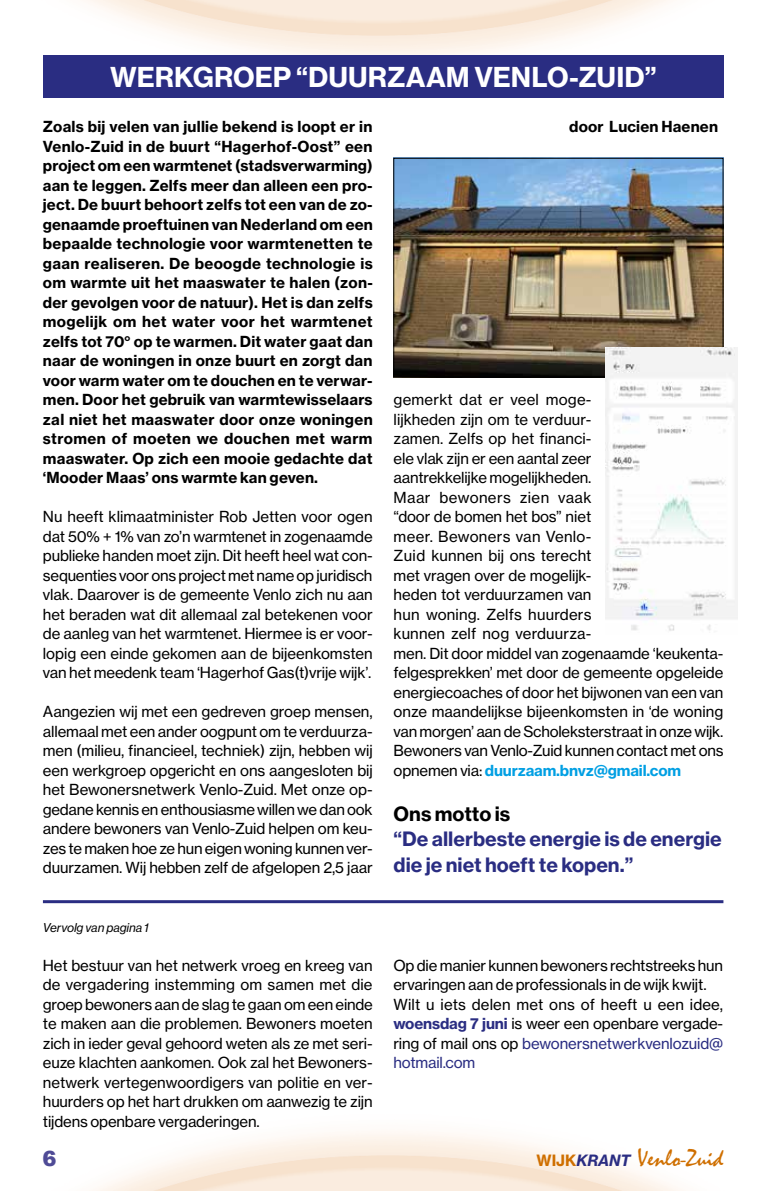
<style>
.page{position:relative;width:766px;height:1191px;background:#fff}
.page>*{position:absolute;margin:0;border:0;box-sizing:border-box;transform-origin:0 0}
.t1{font:27px "N Haas Grotesk TX Pro 75 Bd";color:#fff}
.t2{font:24.3px "Mistral";color:#cf6f00}
.t3{font:900 21px "Arial";color:#4f4b96}
.t4{font:19.5px/25.5px "N Haas Grotesk TX Pro 75 Bd";color:#2a2d82}
.t5{font:19.5px "N Haas Grotesk TX Pro 75 Bd";color:#000}
.t6{font:15px/19.5px "N Haas Grotesk TX Pro 55 Rg";letter-spacing:-.01em;color:#000;text-align:justify}
.t7{font:15px/19.5px "N Haas Grotesk TX Pro 75 Bd";letter-spacing:.01em;color:#000;text-align:justify}
.t8{font:15px "N Haas Grotesk TX Pro 75 Bd";letter-spacing:-.01em;color:#009fe3}
.t9{font:12px "N Haas Grotesk TX Pro 56 It";letter-spacing:-.01em;color:#000}
.s1{font-family:"N Haas Grotesk TX Pro 55 Rg";color:#000}
.s2{font-family:"N Haas Grotesk TX Pro 75 Bd";color:#2a2d82}
.s3{color:#2a2d82}
.s4{font-family:"N Haas Grotesk TX Pro 75 Bd";font-size:15.3px}
.s5{font-family:"N Haas Grotesk TX Pro 76 Bd It";font-size:15.3px;color:#2a2d82}
</style>
<div class="page">
<img style="left:86px;top:0;width:638px;height:82px">
<div style="left:43px;top:55px;width:680px;height:42px;background:#2a2d82"></div>
<img style="left:395px;top:160px;width:326px;height:215px">
<div style="left:393px;top:158px;width:330px;height:219px;border:1px solid #000"></div>
<hr style="left:43px;top:900px;width:680px;height:3px;background:#2a2d82">
<img style="left:605px;top:347px;width:132px;height:284px">
<h1 class="t1" style="left:110px;top:60px;width:548px">WERKGROEP “DUURZAAM VENLO-ZUID”</h1>
<p class="t7" style="left:569px;top:117px;width:150px">door Lucien Haenen</p>
<p class="t7" style="left:43px;top:117px;width:331px">Zoals bij velen van jullie bekend is loopt er in Venlo-Zuid in de buurt “Hagerhof-Oost” een project om een warmtenet (stadsverwarming) aan te leggen. Zelfs meer dan alleen een pro&shy;ject. De buurt behoort zelfs tot een van de zo&shy;genaamde proeftuinen van Nederland om een bepaalde technologie voor warmtenetten te gaan realiseren. De beoogde technologie is om warmte uit het maaswater te halen (zon&shy;der gevolgen voor de natuur). Het is dan zelfs mogelijk om het water voor het warmtenet zelfs tot 70° op te warmen. Dit water gaat dan naar de woningen in onze buurt en zorgt dan voor warm water om te douchen en te verwar&shy;men. Door het gebruik van warmtewisselaars zal niet het maaswater door onze woningen stromen of moeten we douchen met warm maaswater. Op zich een mooie gedachte dat ‘Mooder Maas’ ons warmte kan geven.</p>
<p class="t6" style="left:43px;top:507px;width:331px">Nu heeft klimaatminister Rob Jetten voor ogen dat 50% + 1% van zo’n warmtenet in zogenaamde publieke handen moet zijn. Dit heeft heel wat con&shy;sequenties voor ons project met name op juridisch vlak. Daarover is de gemeente Venlo zich nu aan het beraden wat dit allemaal zal betekenen voor de aanleg van het warmtenet. Hiermee is er voor&shy;lopig een einde gekomen aan de bijeenkomsten van het meedenk team ‘Hagerhof Gas(t)vrije wijk’.</p>
<p class="t6" style="left:43px;top:702px;width:331px">Aangezien wij met een gedreven groep mensen, allemaal met een ander oogpunt om te verduurza&shy;men (milieu, financieel, techniek) zijn, hebben wij een werkgroep opgericht en ons aangesloten bij het Bewonersnetwerk Venlo-Zuid. Met onze op&shy;gedane kennis en enthousiasme willen we dan ook andere bewoners van Venlo-Zuid helpen om keu&shy;zes te maken hoe ze hun eigen woning kunnen ver&shy;duurzamen. Wij hebben zelf de afgelopen 2,5 jaar</p>
<p class="t6" style="left:393px;top:390px;width:331px;text-align:left">gemerkt dat er veel moge-<br>lijkheden zijn om te verduur-<br>zamen. Zelfs op het financi-<br>ële vlak zijn er een aantal zeer<br>aantrekkelijke mogelijkheden.<br>Maar bewoners zien vaak<br>“door de bomen het bos” niet<br>meer. Bewoners van Venlo-<br>Zuid kunnen bij ons terecht<br>met vragen over de mogelijk-<br>heden tot verduurzamen van<br>hun woning. Zelfs huurders<br>kunnen zelf nog verduurza-<br>men. Dit door middel van zogenaamde ‘keukenta&shy;felgesprekken’ met door de gemeente opgeleide energiecoaches of door het bijwonen van een van onze maandelijkse bijeenkomsten in ‘de woning van morgen’ aan de Scholeksterstraat in onze wijk.<br>Bewoners van Venlo-Zuid kunnen contact met ons</p>
<p class="t8" style="left:393px;top:761px;width:289px"><span class="s1">opnemen via:</span> duurzaam.bnvz@gmail.com</p>
<h3 class="t5" style="left:393px;top:801px;width:118px">Ons motto is</h3>
<h3 class="t4" style="left:393px;top:826px;width:329px">“De allerbeste energie is de energie die je niet hoeft te kopen.”</h3>
<p class="t9" style="left:43px;top:920px;width:107px">Vervolg van pagina 1</p>
<p class="t6" style="left:43px;top:955px;width:331px">Het bestuur van het netwerk vroeg en kreeg van de vergadering instemming om samen met die groep bewoners aan de slag te gaan om een einde te maken aan die problemen. Bewoners moeten zich in ieder geval gehoord weten als ze met seri&shy;euze klachten aankomen. Ook zal het Bewoners&shy;netwerk vertegenwoordigers van politie en ver&shy;huurders op het hart drukken om aanwezig te zijn tijdens openbare vergaderingen.</p>
<p class="t6" style="left:393px;top:955px;width:331px;text-align:left">Op die manier kunnen bewoners rechtstreeks hun ervaringen aan de professionals in de wijk kwijt.<br>Wilt u iets delen met ons of heeft u een idee, <span class="s2">woensdag 7 juni</span> is weer een openbare vergade&shy;ring of mail ons op <span class="s3">bewonersnetwerkvenlozuid@ hotmail.com</span></p>
<h3 class="t3" style="left:43px;top:1143px;width:16px">6</h3>
<h2 class="t2" style="left:536px;top:1144px;width:188px"><span class="s4">WIJK</span><span class="s5">KRANT</span> Venlo-Zuid</h2>
</div>
